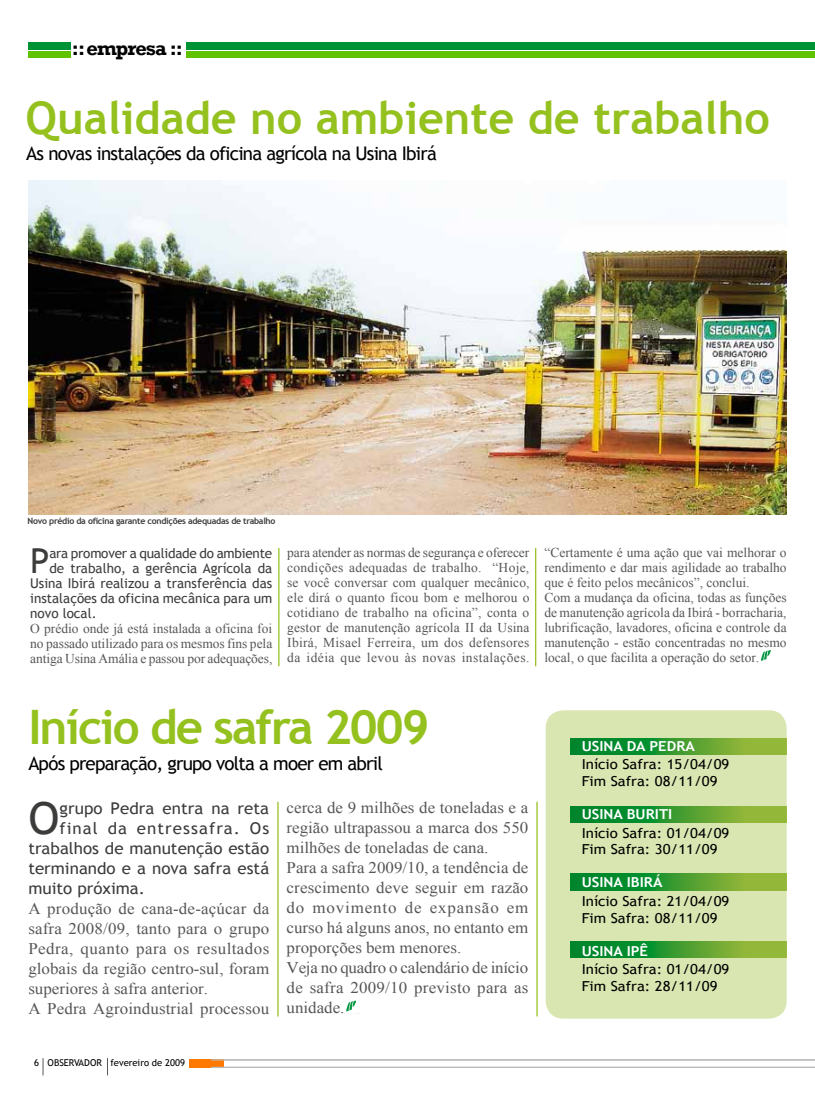
<style>
.page{position:relative;width:815px;height:1099px;background:#fff}
.page>*{position:absolute;margin:0;border:0;box-sizing:border-box;transform-origin:0 0}
.t1{font:700 47.5px "Trebuchet MS";letter-spacing:-.04em;color:#95c11f}
.t2{font:700 45px "Trebuchet MS";color:#95c11f}
.t3{font:44.25px "Trebuchet MS";color:#3c3c3b;scale:1.04 1}
.t4{font:34.5px "Trebuchet MS";color:#3c3c3b}
.t5{font:700 20px "Rockwell";letter-spacing:-.05em;color:#000}
.t6{font:18.75px "Trebuchet MS";letter-spacing:-.04em;color:#000}
.t7{font:16.25px/20px "Times New Roman";color:#575756;scale:1.04 1}
.t8{font:16.25px "Trebuchet MS";color:#3c3c3b;scale:1.04 1}
.t9{font:16.25px "Trebuchet MS";letter-spacing:.065em;color:#3c3c3b;scale:1.04 1}
.t10{font:13.75px/16.5px "Trebuchet MS";color:#000;scale:1.09 1}
.t11{font:700 13.75px "Trebuchet MS";color:#fff;scale:1.09 1}
.t12{font:13.5px/15px "Times New Roman";color:#575756;text-align:justify}
.t13{font:13.5px "Trebuchet MS";color:#3c3c3b}
.t14{font:9.5px "Trebuchet MS";color:#000}
.t15{font:700 8.75px "Trebuchet MS";letter-spacing:-.03em;color:#3c3c3b}
</style>
<div class="page">
<div style="left:189px;top:1059px;width:35px;height:8px;background:#ff7900"></div>
<svg style="left:43px;top:1058px;width:1px;height:17px"></svg>
<svg style="left:107px;top:1058px;width:1px;height:17px"></svg>
<hr style="left:211px;top:1066px;width:604px;height:1px;background:#bcbcbc">
<hr style="left:211px;top:1059px;width:604px;height:1px;background:#bcbcbc">
<div style="left:28px;top:43px;width:787px;height:7px;background:#009335"></div>
<div style="left:28px;top:52px;width:787px;height:6px;background:#60c300"></div>
<div style="left:71px;top:41px;width:114px;height:21px;background:#fff"></div>
<hr style="left:277px;top:801px;width:2px;height:215px;background:#95c11f">
<hr style="left:536px;top:801px;width:2px;height:215px;background:#95c11f">
<svg style="left:346px;top:1000px;width:10px;height:11px"></svg>
<div style="left:546px;top:710px;width:241px;height:308px;background:#d9e6b1;border-radius:18px"></div>
<svg style="left:570px;top:738px;width:217px;height:16px;background:#419d31"></svg>
<svg style="left:570px;top:806px;width:217px;height:16px;background:#419d31"></svg>
<svg style="left:570px;top:873px;width:217px;height:17px;background:#419d31"></svg>
<svg style="left:570px;top:941px;width:217px;height:16px;background:#419d31"></svg>
<svg style="left:761px;top:650px;width:10px;height:11px"></svg>
<img style="left:28px;top:180px;width:759px;height:334px">
<hr style="left:278px;top:548px;width:1px;height:118px;background:#95c11f">
<hr style="left:535px;top:548px;width:1px;height:118px;background:#95c11f">
<h3 class="t5" style="left:72px;top:36px;width:112px">:: empresa ::</h3>
<h2 class="t2" style="left:25px;top:90px;width:746px">Qualidade no ambiente de trabalho</h2>
<h3 class="t6" style="left:26px;top:142px;width:412px">As novas instalações da oficina agrícola na Usina Ibirá</h3>
<p class="t15" style="left:28px;top:515px;width:250px">Novo prédio da oficina garante condições adequadas de trabalho</p>
<h3 class="t4" style="left:30px;top:540px;width:21px">P</h3>
<p class="t13" style="left:49px;top:545px;width:224px">ara promover a qualidade do ambiente</p>
<p class="t13" style="left:49px;top:560px;width:224px">de trabalho, a gerência Agrícola da</p>
<p class="t13" style="left:30px;top:575px;width:244px">Usina Ibirá realizou a transferência das</p>
<p class="t13" style="left:30px;top:590px;width:244px">instalações da oficina mecânica para um</p>
<p class="t13" style="left:30px;top:605px;width:68px">novo local.</p>
<p class="t12" style="left:30px;top:621px;width:244px">O prédio onde já está instalada a oficina foi no passado utilizado para os mesmos fins pela antiga Usina Amália e passou por adequações,</p>
<p class="t12" style="left:287px;top:545px;width:244px">para atender as normas de segurança e oferecer condições adequadas de trabalho. “Hoje, se você conversar com qualquer mecânico, ele dirá o quanto ficou bom e melhorou o cotidiano de trabalho na oficina”, conta o gestor de manutenção agrícola II da Usina Ibirá, Misael Ferreira, um dos defensores da idéia que levou às novas instalações.</p>
<p class="t12" style="left:544px;top:545px;width:244px;text-align:left">“Certamente é uma ação que vai melhorar o rendimento e dar mais agilidade ao trabalho que é feito pelos mecânicos”, conclui.<br>Com a mudança da oficina, todas as funções de manutenção agrícola da Ibirá - borracharia, lubrificação, lavadores, oficina e controle da manutenção - estão concentradas no mesmo local, o que facilita a operação do setor.</p>
<h1 class="t1" style="left:28px;top:697px;width:403px">Início de safra 2009</h1>
<h3 class="t6" style="left:28px;top:752px;width:356px">Após preparação, grupo volta a moer em abril</h3>
<h3 class="t3" style="left:28px;top:792px;width:31px">O</h3>
<p class="t8" style="left:59px;top:798px;width:203px">grupo Pedra entra na reta</p>
<p class="t7" style="left:287px;top:797px;width:234px">cerca de 9 milhões de toneladas e a região ultrapassou a marca dos 550 milhões de toneladas de cana.<br>Para a safra 2009/10, a tendência de crescimento deve seguir em razão do movimento de expansão em curso há alguns anos, no entanto em proporções bem menores.<br>Veja no quadro o calendário de início de safra 2009/10 previsto para as unidade.</p>
<p class="t9" style="left:59px;top:818px;width:203px">final da entressafra. Os</p>
<p class="t8" style="left:28px;top:838px;width:233px">trabalhos de manutenção estão</p>
<p class="t8" style="left:28px;top:858px;width:233px">terminando e a nova safra está</p>
<p class="t8" style="left:28px;top:878px;width:114px">muito próxima.</p>
<p class="t7" style="left:28px;top:898px;width:233px">A produção de cana-de-açúcar da safra 2008/09, tanto para o grupo Pedra, quanto para os resultados globais da região centro-sul, foram superiores à safra anterior.<br>A Pedra Agroindustrial processou</p>
<p class="t14" style="left:34px;top:1057px;width:152px">6 OBSERVADOR fevereiro de 2009</p>
<p class="t11" style="left:582px;top:737px;width:105px">USINA DA PEDRA</p>
<p class="t10" style="left:582px;top:756px;width:137px">Início Safra: 15/04/09<br>Fim Safra: 08/11/09</p>
<p class="t11" style="left:582px;top:805px;width:85px">USINA BURITI</p>
<p class="t10" style="left:582px;top:824px;width:137px">Início Safra: 01/04/09<br>Fim Safra: 30/11/09</p>
<p class="t11" style="left:582px;top:873px;width:76px">USINA IBIRÁ</p>
<p class="t10" style="left:582px;top:893px;width:137px">Início Safra: 21/04/09<br>Fim Safra: 08/11/09</p>
<p class="t11" style="left:582px;top:942px;width:62px">USINA IPÊ</p>
<p class="t10" style="left:582px;top:961px;width:137px">Início Safra: 01/04/09<br>Fim Safra: 28/11/09</p>
</div>
